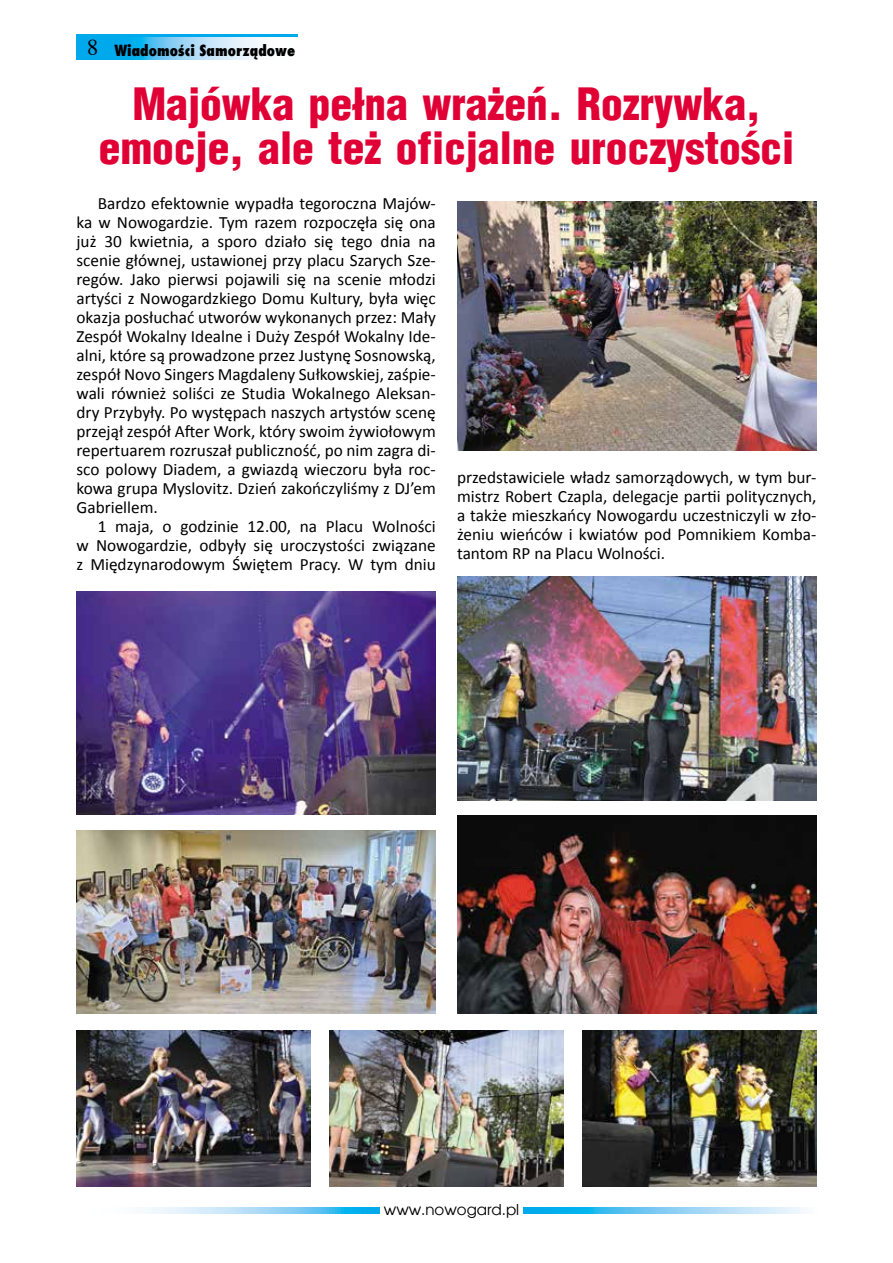
<style>
.page{position:relative;width:893px;height:1263px;background:#fff}
.page>*{position:absolute;margin:0;border:0;box-sizing:border-box;transform-origin:0 0}
.t1{font:900 43.5px/43.5px "Switzerland Cond";color:#e00035;text-align:center}
.t2{font:17.25px/19px "Calibri";color:#000;text-align:justify}
.t3{font:800 15px "Fujiyama";color:#000}
.t4{font:15px "Avalon";color:#000}
.s1{font-family:"Times";font-weight:400;font-size:22.5px}
</style>
<div class="page">
<div style="left:77px;top:34px;width:221px;height:26px;background:#00a8ec"></div>
<svg style="left:138px;top:37px;width:160px;height:23px;background:#b9e3f8"></svg>
<svg style="left:147px;top:1207px;width:658px;height:6px;background:#81d0f4"></svg>
<div style="left:380px;top:1203px;width:143px;height:15px;background:#fff"></div>
<img style="left:583px;top:1030px;width:233px;height:156px">
<img style="left:330px;top:1030px;width:233px;height:156px">
<img style="left:457px;top:815px;width:359px;height:199px">
<img style="left:457px;top:202px;width:359px;height:248px">
<img style="left:77px;top:830px;width:359px;height:184px">
<img style="left:77px;top:591px;width:359px;height:223px">
<img style="left:457px;top:576px;width:359px;height:224px">
<img style="left:77px;top:1030px;width:233px;height:156px">
<p class="t3" style="left:87px;top:40px;width:210px"><span class="s1">8</span> Wiadomości Samorządowe</p>
<h1 class="t1" style="left:99px;top:81px;width:697px">Majówka pełna wrażeń. Rozrywka, emocje, ale też oficjalne uroczystości</h1>
<p class="t2" style="left:77px;top:193px;width:361px;text-indent:21px">Bardzo efektownie wypadła tegoroczna Majów&shy;ka w Nowogardzie. Tym razem rozpoczęła się ona już 30 kwietnia, a sporo działo się tego dnia na scenie głównej, ustawionej przy placu Szarych Sze&shy;regów. Jako pierwsi pojawili się na scenie młodzi artyści z Nowogardzkiego Domu Kultury, była więc okazja posłuchać utworów wykonanych przez: Mały Zespół Wokalny Idealne i Duży Zespół Wokalny Ide&shy;alni, które są prowadzone przez Justynę Sosnowską, zespół Novo Singers Magdaleny Sułkowskiej, zaśpie&shy;wali również soliści ze Studia Wokalnego Aleksan&shy;dry Przybyły. Po występach naszych artystów scenę przejął zespół After Work, który swoim żywiołowym repertuarem rozruszał publiczność, po nim zagra di&shy;sco polowy Diadem, a gwiazdą wieczoru była roc&shy;kowa grupa Myslovitz. Dzień zakończyliśmy z DJ’em Gabriellem.</p>
<p class="t2" style="left:77px;top:517px;width:361px;text-indent:21px">1 maja, o godzinie 12.00, na Placu Wolności w Nowogardzie, odbyły się uroczystości związane z Międzynarodowym Świętem Pracy. W tym dniu</p>
<p class="t2" style="left:457px;top:468px;width:361px">przedstawiciele władz samorządowych, w tym bur&shy;mistrz Robert Czapla, delegacje partii politycznych, a także mieszkańcy Nowogardu uczestniczyli w zło&shy;żeniu wieńców i kwiatów pod Pomnikiem Komba&shy;tantom RP na Placu Wolności.</p>
<p class="t4" style="left:384px;top:1200px;width:137px">www.nowogard.pl</p>
</div>
